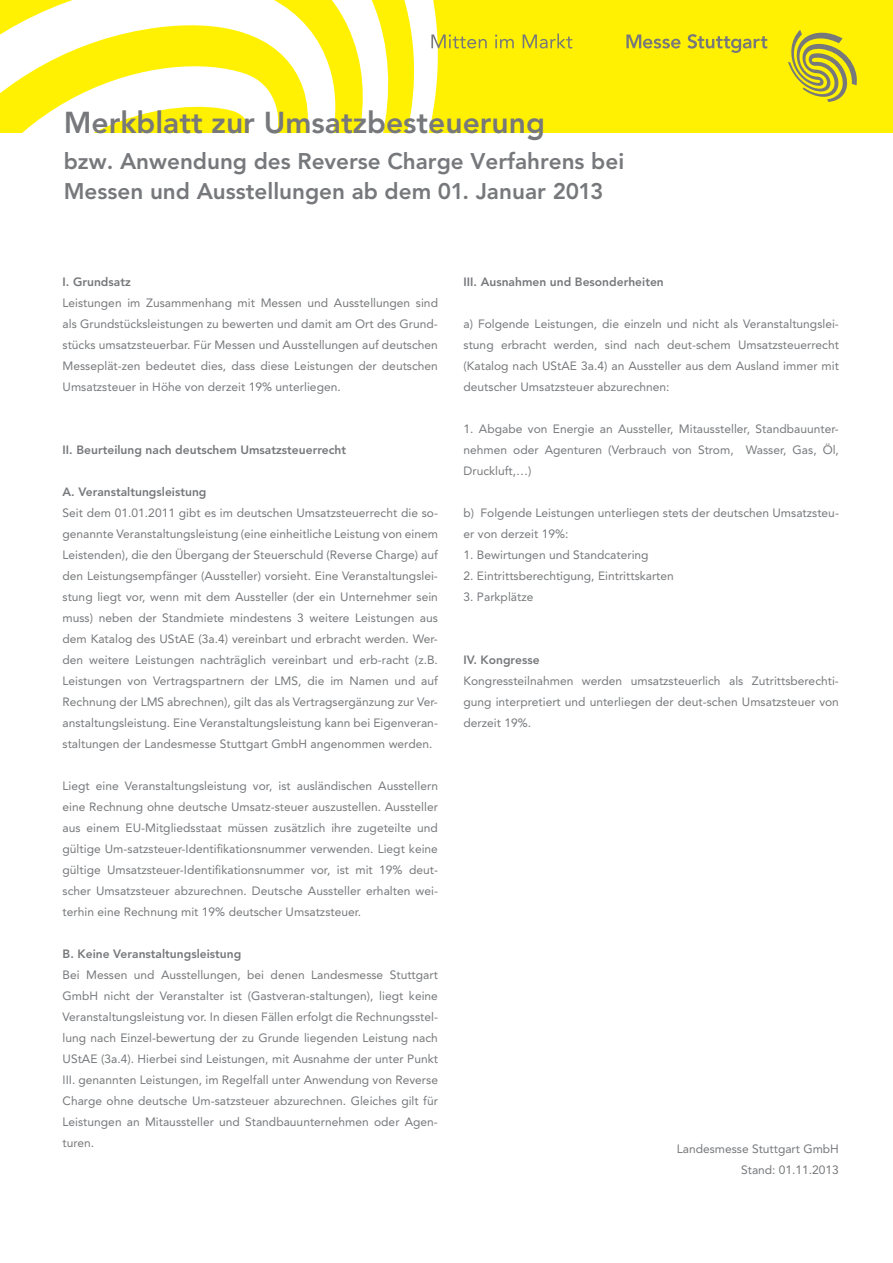
<style>
.page{position:relative;width:893px;height:1263px;background:#fff}
.page>*{position:absolute;margin:0;border:0;box-sizing:border-box;transform-origin:0 0}
.t1{font:800 30px "Avenir";color:#76787b}
.t2{font:800 22.5px/30px "Avenir";color:#76787b}
.t3{font:12px/21px "Avenir";color:#76787b;text-align:justify}
.t4{font:800 12px "Avenir";color:#76787b}
</style>
<div class="page">
<div style="left:0;top:0;width:893px;height:132px;background:#fff101"></div>
<svg style="left:0;top:0;width:438px;height:132px;fill:#fff"></svg>
<svg style="left:687px;top:34px;width:80px;height:19px"></svg>
<svg style="left:788px;top:30px;width:69px;height:72px"></svg>
<svg style="left:626px;top:34px;width:54px;height:15px"></svg>
<svg style="left:495px;top:34px;width:19px;height:14px"></svg>
<svg style="left:523px;top:34px;width:49px;height:15px"></svg>
<svg style="left:431px;top:34px;width:56px;height:15px"></svg>
<h1 class="t1" style="left:64px;top:104px;width:483px">Merkblatt zur Umsatzbesteuerung</h1>
<h2 class="t2" style="left:64px;top:146px;width:562px">bzw. Anwendung des Reverse Charge Verfahrens bei<br>Messen und Ausstellungen ab dem 01. Januar 2013</h2>
<p class="t4" style="left:63px;top:274px;width:70px">I. Grundsatz</p>
<p class="t3" style="left:63px;top:292px;width:377px">Leistungen im Zusammenhang mit Messen und Ausstellungen sind als Grundstücksleistungen zu bewerten und damit am Ort des Grund&shy;stücks umsatzsteuerbar. Für Messen und Ausstellungen auf deutschen Messeplät-zen bedeutet dies, dass diese Leistungen der deutschen Umsatzsteuer in Höhe von derzeit 19% unterliegen.</p>
<p class="t4" style="left:63px;top:442px;width:285px">II. Beurteilung nach deutschem Umsatzsteuerrecht</p>
<p class="t4" style="left:63px;top:484px;width:145px">A. Veranstaltungsleistung</p>
<p class="t3" style="left:63px;top:502px;width:377px">Seit dem 01.01.2011 gibt es im deutschen Umsatzsteuerrecht die so&shy;genannte Veranstaltungsleistung (eine einheitliche Leistung von einem Leistenden), die den Übergang der Steuerschuld (Reverse Charge) auf den Leistungsempfänger (Aussteller) vorsieht. Eine Veranstaltungslei&shy;stung liegt vor, wenn mit dem Aussteller (der ein Unternehmer sein muss) neben der Standmiete mindestens 3 weitere Leistungen aus dem Katalog des UStAE (3a.4) vereinbart und erbracht werden. Wer&shy;den weitere Leistungen nachträglich vereinbart und erb-racht (z.B.<br>Leistungen von Vertragspartnern der LMS, die im Namen und auf Rechnung der LMS abrechnen), gilt das als Vertragsergänzung zur Ver&shy;anstaltungsleistung. Eine Veranstaltungsleistung kann bei Eigenveran&shy;staltungen der Landesmesse Stuttgart GmbH angenommen werden.</p>
<p class="t3" style="left:63px;top:775px;width:377px">Liegt eine Veranstaltungsleistung vor, ist ausländischen Ausstellern eine Rechnung ohne deutsche Umsatz-steuer auszustellen. Aussteller aus einem EU-Mitgliedsstaat müssen zusätzlich ihre zugeteilte und gültige Um-satzsteuer-Identifikationsnummer verwenden. Liegt keine gültige Umsatzsteuer-Identifikationsnummer vor, ist mit 19% deut&shy;scher Umsatzsteuer abzurechnen. Deutsche Aussteller erhalten wei&shy;terhin eine Rechnung mit 19% deutscher Umsatzsteuer.</p>
<p class="t4" style="left:63px;top:946px;width:180px">B. Keine Veranstaltungsleistung</p>
<p class="t3" style="left:63px;top:964px;width:377px">Bei Messen und Ausstellungen, bei denen Landesmesse Stuttgart GmbH nicht der Veranstalter ist (Gastveran-staltungen), liegt keine Veranstaltungsleistung vor. In diesen Fällen erfolgt die Rechnungsstel&shy;lung nach Einzel-bewertung der zu Grunde liegenden Leistung nach UStAE (3a.4). Hierbei sind Leistungen, mit Ausnahme der unter Punkt III. genannten Leistungen, im Regelfall unter Anwendung von Reverse Charge ohne deutsche Um-satzsteuer abzurechnen. Gleiches gilt für Leistungen an Mitaussteller und Standbauunternehmen oder Agen&shy;turen.</p>
<p class="t4" style="left:464px;top:274px;width:202px">III. Ausnahmen und Besonderheiten</p>
<p class="t3" style="left:464px;top:313px;width:377px">a) Folgende Leistungen, die einzeln und nicht als Veranstaltungslei&shy;stung erbracht werden, sind nach deut-schem Umsatzsteuerrecht (Katalog nach UStAE 3a.4) an Aussteller aus dem Ausland immer mit deutscher Umsatzsteuer abzurechnen:</p>
<p class="t3" style="left:464px;top:418px;width:377px">1. Abgabe von Energie an Aussteller, Mitaussteller, Standbauunter&shy;nehmen oder Agenturen (Verbrauch von Strom, Wasser, Gas, Öl, Druckluft,…)</p>
<p class="t3" style="left:464px;top:502px;width:377px">b) Folgende Leistungen unterliegen stets der deutschen Umsatzsteu&shy;er von derzeit 19%:</p>
<p class="t3" style="left:464px;top:544px;width:187px">1. Bewirtungen und Standcatering</p>
<p class="t3" style="left:464px;top:565px;width:212px">2. Eintrittsberechtigung, Eintrittskarten</p>
<p class="t3" style="left:464px;top:586px;width:71px">3. Parkplätze</p>
<p class="t4" style="left:464px;top:652px;width:78px">IV. Kongresse</p>
<p class="t3" style="left:464px;top:670px;width:377px">Kongressteilnahmen werden umsatzsteuerlich als Zutrittsberechti&shy;gung interpretiert und unterliegen der deut-schen Umsatzsteuer von derzeit 19%.</p>
<p class="t3" style="left:677px;top:1138px;width:164px;text-align:right">Landesmesse Stuttgart GmbH<br>Stand: 01.11.2013</p>
</div>
